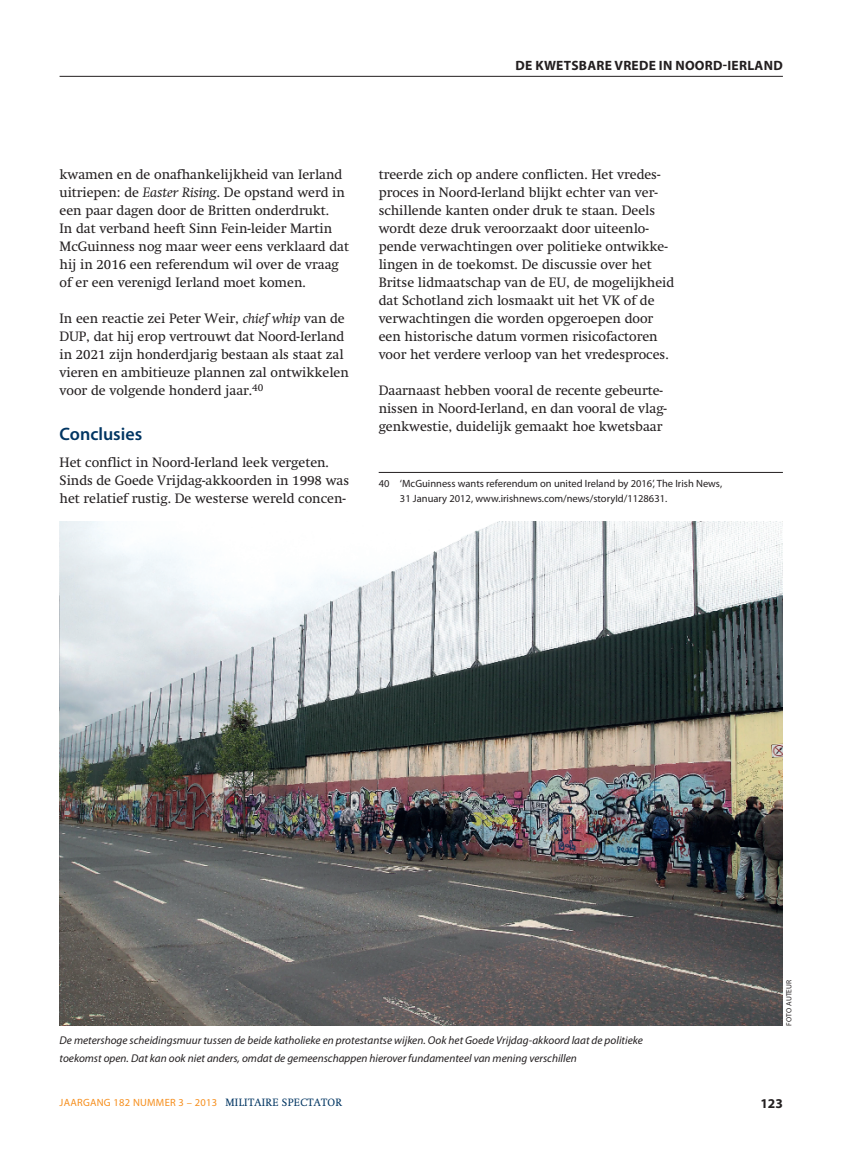
<style>
.page{position:relative;width:851px;height:1170px;background:#fff}
.page>*{position:absolute;margin:0;border:0;box-sizing:border-box;transform-origin:0 0}
.t1{font:600 18px "Myriad Pro";color:#003562}
.t2{font:13.5px/18px "Swift";color:#231f20}
.t3{font:700 13.5px "Myriad Pro";letter-spacing:.02em;color:#231f20}
.t4{font:italic 11.25px/18px "Myriad Pro";color:#231f20}
.t5{font:10.5px/15px "Myriad Pro";color:#231f20}
.t6{font:10.5px "Myriad Pro";letter-spacing:.025em;color:#f68f1e}
.t7{font:7.5px "Myriad Pro";letter-spacing:.02em;color:#231f20}
.s1{font-style:italic}
.s2{font-family:"Swift";color:#003562}
</style>
<div class="page">
<hr style="left:60px;top:76px;width:722px;height:1px;background:#231f20">
<img style="left:60px;top:521px;width:722px;height:504px">
<hr style="left:378px;top:472px;width:404px;height:1px;background:#231f20">
<p class="t3" style="left:515px;top:60px;width:269px">DE KWETSBARE VREDE IN NOORD-IERLAND</p>
<p class="t2" style="left:60px;top:167px;width:291px">kwamen en de onafhankelijkheid van Ierland uitriepen: de <span class="s1">Easter Rising</span>. De opstand werd in een paar dagen door de Britten onderdrukt.<br>In dat verband heeft Sinn Fein-leider Martin McGuinness nog maar weer eens verklaard dat hij in 2016 een referendum wil over de vraag of er een verenigd Ierland moet komen.</p>
<p class="t2" style="left:60px;top:311px;width:291px">In een reactie zei Peter Weir, <span class="s1">chief whip</span> van de DUP, dat hij erop vertrouwt dat Noord-Ierland in 2021 zijn honderdjarig bestaan als staat zal vieren en ambitieuze plannen zal ontwikkelen voor de volgende honderd jaar.<sup>40</sup></p>
<h1 class="t1" style="left:60px;top:427px;width:84px">Conclusies</h1>
<p class="t2" style="left:60px;top:455px;width:291px">Het conflict in Noord-Ierland leek vergeten.<br>Sinds de Goede Vrijdag-akkoorden in 1998 was het relatief rustig. De westerse wereld concen-</p>
<p class="t2" style="left:378px;top:167px;width:297px">treerde zich op andere conflicten. Het vredes&shy;proces in Noord-Ierland blijkt echter van ver&shy;schillende kanten onder druk te staan. Deels wordt deze druk veroorzaakt door uiteenlo&shy;pende verwachtingen over politieke ontwikke&shy;lingen in de toekomst. De discussie over het Britse lidmaatschap van de EU, de mogelijkheid dat Schotland zich losmaakt uit het VK of de verwachtingen die worden opgeroepen door een historische datum vormen risicofactoren voor het verdere verloop van het vredesproces.</p>
<p class="t2" style="left:378px;top:383px;width:290px">Daarnaast hebben vooral de recente gebeurte&shy;nissen in Noord-Ierland, en dan vooral de vlag&shy;genkwestie, duidelijk gemaakt hoe kwetsbaar</p>
<p class="t5" style="left:400px;top:477px;width:323px;text-indent:-21px">40 ‘McGuinness wants referendum on united Ireland by 2016’, The Irish News,<br>31 January 2012, www.irishnews.com/news/storyId/1128631.</p>
<p class="t7" style="left:786px;top:1025px;width:47px;rotate:-90deg">FOTO AUTEUR</p>
<p class="t4" style="left:60px;top:1031px;width:584px">De metershoge scheidingsmuur tussen de beide katholieke en protestantse wijken. Ook het Goede Vrijdag-akkoord laat de politieke toekomst open. Dat kan ook niet anders, omdat de gemeenschappen hierover fundamenteel van mening verschillen</p>
<p class="t6" style="left:60px;top:1097px;width:284px">JAARGANG 182 NUMMER 3 – 2013 <span class="s2">MILITAIRE SPECTATOR</span></p>
<p class="t3" style="left:760px;top:1098px;width:24px">123</p>
</div>
